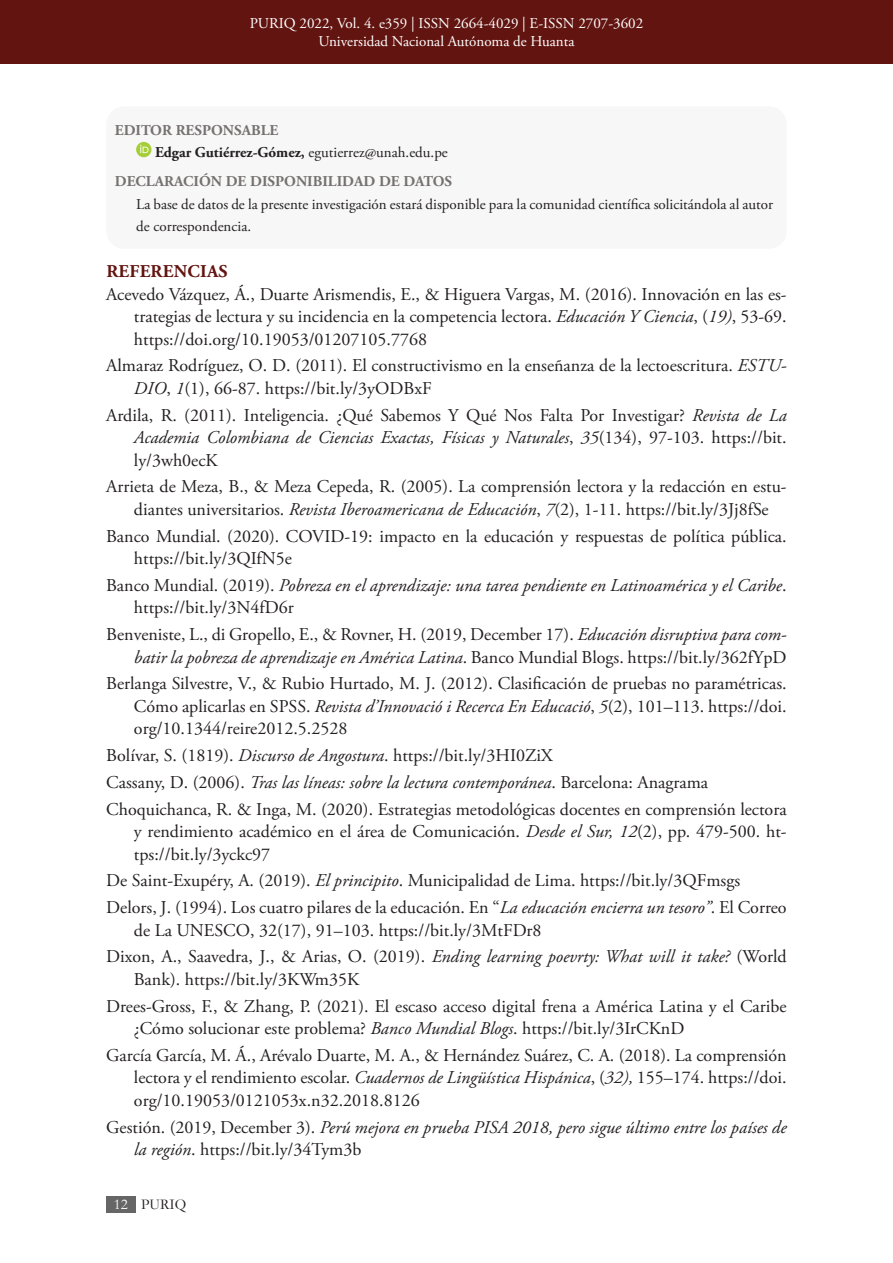
<style>
.page{position:relative;width:893px;height:1263px;background:#fff}
.page>*{position:absolute;margin:0;border:0;box-sizing:border-box;transform-origin:0 0}
.Referencia_es{font:18px/22.5px "Adobe Garamond Pro";color:#231f20;text-align:justify}
.Referencia_es-2{font:italic 18px/22.5px "Adobe Garamond Pro";color:#231f20}
.Titulo_de_Seccion{font:700 18px "Adobe Garamond Pro";letter-spacing:.015em;color:#621410}
.t1{font:15px/22.5px "Adobe Garamond Pro";color:#231f20}
.t2{font:15px/18px "Adobe Garamond Pro";color:#fff;text-align:center}
.t3{font:700 15px "Adobe Garamond Pro";color:#767171}
.t4{font:15px "Garamond";color:#231f20}
.s1{font-weight:700}
.s2{font-style:italic}
.s3{font-style:normal}
.s4{color:#fff}
</style>
<div class="page">
<div style="left:0;top:0;width:893px;height:64px;background:#621410"></div>
<div style="left:106px;top:1196px;width:29px;height:16px;background:#666"></div>
<div style="left:106px;top:106px;width:681px;height:143px;background:#f7f7f7;border-radius:18px"></div>
<div style="left:136px;top:142px;width:15px;height:15px;background:#a6ce39;border-radius:50%"></div>
<svg style="left:140px;top:145px;width:9px;height:8px"></svg>
<p class="t2" style="left:250px;top:15px;width:395px">PURIQ 2022, Vol. 4. e359 | ISSN 2664-4029 | E-ISSN 2707-3602<br>Universidad Nacional Autónoma de Huanta</p>
<p class="t3" style="left:115px;top:121px;width:165px">EDITOR RESPONSABLE</p>
<p class="t1" style="left:155px;top:142px;width:294px"><span class="s1">Edgar Gutiérrez-Gómez,</span> egutierrez@unah.edu.pe</p>
<p class="t3" style="left:115px;top:173px;width:339px">DECLARACIÓN DE DISPONIBILIDAD DE DATOS</p>
<p class="t1" style="left:136px;top:193px;width:639px">La base de datos de la presente investigación estará disponible para la comunidad científica solicitándola al autor de correspondencia.</p>
<p class="Titulo_de_Seccion" style="left:106px;top:261px;width:123px">REFERENCIAS</p>
<p class="Referencia_es" style="left:134px;top:283px;width:654px;text-indent:-28px">Acevedo Vázquez, Á., Duarte Arismendis, E., &amp; Higuera Vargas, M. (2016). Innovación en las es&shy;trategias de lectura y su incidencia en la competencia lectora. <span class="s2">Educación Y Ciencia</span>, (<span class="s2">19)</span>, 53-69. https://doi.org/10.19053/01207105.7768</p>
<p class="Referencia_es" style="left:134px;top:355px;width:654px;text-indent:-28px">Almaraz Rodríguez, O. D. (2011). El constructivismo en la enseñanza de la lectoescritura. <span class="s2">ESTU-<br>DIO</span>, <span class="s2">1</span>(1), 66-87. https://bit.ly/3yODBxF</p>
<p class="Referencia_es" style="left:134px;top:404px;width:654px;text-indent:-28px">Ardila, R. (2011). Inteligencia. ¿Qué Sabemos Y Qué Nos Falta Por Investigar? <span class="s2">Revista de La Academia Colombiana de Ciencias Exactas, Físicas y Naturales</span>, <span class="s2">35</span>(134), 97-103. https://bit. ly/3wh0ecK</p>
<p class="Referencia_es" style="left:106px;top:476px;width:682px;text-align:center">Arrieta de Meza, B., &amp; Meza Cepeda, R. (2005). La comprensión lectora y la redacción en estu&shy;diantes universitarios. <span class="s2">Revista Iberoamericana de Educación</span>, <span class="s2">7</span>(2), 1-11. https://bit.ly/3Jj8fSe</p>
<p class="Referencia_es" style="left:134px;top:525px;width:654px;text-indent:-28px">Banco Mundial. (2020). COVID-19: impacto en la educación y respuestas de política pública. https://bit.ly/3QIfN5e</p>
<p class="Referencia_es-2" style="left:134px;top:574px;width:654px;text-indent:-28px"><span class="s3">Banco Mundial. (2019).</span> Pobreza en el aprendizaje: una tarea pendiente en Latinoamérica y el Caribe<span class="s3">. https://bit.ly/3N4fD6r</span></p>
<p class="Referencia_es" style="left:106px;top:624px;width:682px;text-align:right">Benveniste, L., di Gropello, E., &amp; Rovner, H. (2019, December 17). <span class="s2">Educación disruptiva para com&shy;batir la pobreza de aprendizaje en América Latina</span>. Banco Mundial Blogs. https://bit.ly/362fYpD</p>
<p class="Referencia_es" style="left:134px;top:673px;width:654px;text-indent:-28px">Berlanga Silvestre, V., &amp; Rubio Hurtado, M. J. (2012). Clasificación de pruebas no paramétricas.<br>Cómo aplicarlas en SPSS. <span class="s2">Revista d’Innovació i Recerca En Educació</span>, <span class="s2">5</span>(2), 101–113. https://doi. org/10.1344/reire2012.5.2528</p>
<p class="Referencia_es" style="left:106px;top:745px;width:448px">Bolívar, S. (1819). <span class="s2">Discurso de Angostura</span>. https://bit.ly/3HI0ZiX</p>
<p class="Referencia_es-2" style="left:106px;top:771px;width:603px"><span class="s3">Cassany, D. (2006).</span> Tras las líneas: sobre la lectura contemporánea<span class="s3">. Barcelona: Anagrama</span></p>
<p class="Referencia_es" style="left:134px;top:798px;width:654px;text-indent:-28px">Choquichanca, R. &amp; Inga, M. (2020). Estrategias metodológicas docentes en comprensión lectora y rendimiento académico en el área de Comunicación. <span class="s2">Desde el Sur, 12</span>(2), pp. 479-500. ht&shy;tps://bit.ly/3yckc97</p>
<p class="Referencia_es" style="left:106px;top:870px;width:635px">De Saint-Exupéry, A. (2019). <span class="s2">El principito</span>. Municipalidad de Lima. https://bit.ly/3QFmsgs</p>
<p class="Referencia_es" style="left:134px;top:897px;width:654px;text-indent:-28px">Delors, J. (1994). Los cuatro pilares de la educación. En “<span class="s2">La educación encierra un tesoro”</span>. El Correo de La UNESCO, 32(17), 91–103. https://bit.ly/3MtFDr8</p>
<p class="Referencia_es" style="left:134px;top:946px;width:654px;text-indent:-28px">Dixon, A., Saavedra, J., &amp; Arias, O. (2019). <span class="s2">Ending learning poevrty: What will it take?</span> (World<br>Bank). https://bit.ly/3KWm35K</p>
<p class="Referencia_es" style="left:134px;top:995px;width:654px;text-indent:-28px">Drees-Gross, F., &amp; Zhang, P. (2021). El escaso acceso digital frena a América Latina y el Caribe ¿Cómo solucionar este problema? <span class="s2">Banco Mundial Blogs</span>. https://bit.ly/3IrCKnD</p>
<p class="Referencia_es" style="left:134px;top:1044px;width:654px;text-indent:-28px">García García, M. Á., Arévalo Duarte, M. A., &amp; Hernández Suárez, C. A. (2018). La comprensión lectora y el rendimiento escolar. <span class="s2">Cuadernos de Lingüística Hispánica</span>, (<span class="s2">32),</span> 155–174. https://doi. org/10.19053/0121053x.n32.2018.8126</p>
<p class="Referencia_es-2" style="left:134px;top:1116px;width:654px;text-indent:-28px"><span class="s3">Gestión. (2019, December 3).</span> Perú mejora en prueba PISA 2018, pero sigue último entre los países de la región<span class="s3">. https://bit.ly/34Tym3b</span></p>
<p class="t4" style="left:114px;top:1194px;width:74px"><span class="s4">12</span> PURIQ</p>
</div>
